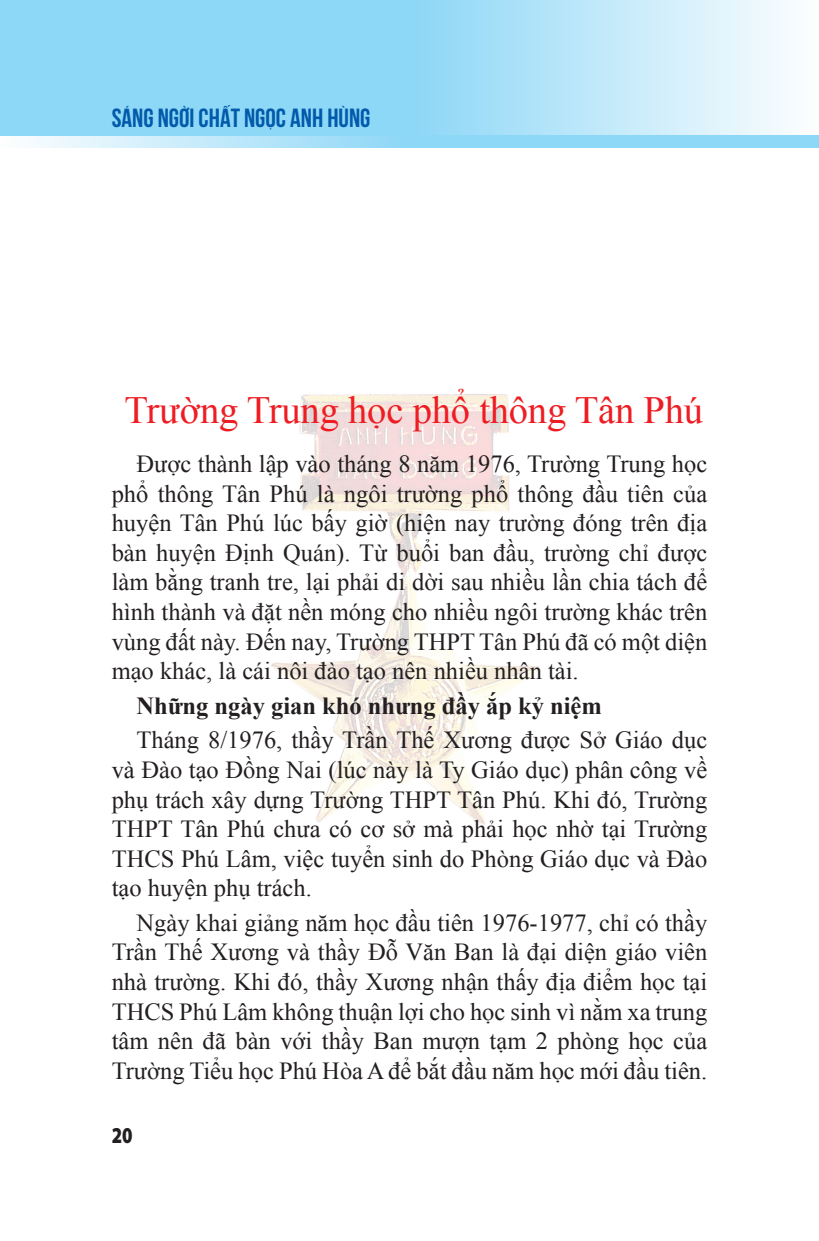
<style>
.page{position:relative;width:819px;height:1241px;background:#fff}
.page>*{position:absolute;margin:0;border:0;box-sizing:border-box;transform-origin:0 0}
.t1{font:38.5px "Times New Roman";letter-spacing:-.005em;color:#ee1d23}
.t2{font:26.25px "VL Bebas Neue Z Small";color:#015aaa}
.t3{font:24.5px/29.6px "Times New Roman";color:#231f20;text-align:justify}
.t4{font:700 24.5px "Times New Roman";color:#231f20}
.t5{font:900 22.75px "Myriad Pro";color:#231f20;scale:.8 1}
</style>
<div class="page">
<svg style="left:0;top:0;width:786px;height:135px;background:#a5dff8"></svg>
<svg style="left:0;top:135px;width:818px;height:13px;background:#a7dff8"></svg>
<img style="left:271px;top:394px;width:269px;height:431px">
<p class="t2" style="left:112px;top:104px;width:260px">SÁNG NGỜI CHẤT NGỌC ANH HÙNG</p>
<h1 class="t1" style="left:124px;top:384px;width:580px">Trường Trung học phổ thông Tân Phú</h1>
<p class="t3" style="left:112px;top:448px;width:597px;text-indent:25px">Được thành lập vào tháng 8 năm 1976, Trường Trung học phổ thông Tân Phú là ngôi trường phổ thông đầu tiên của huyện Tân Phú lúc bấy giờ (hiện nay trường đóng trên địa bàn huyện Định Quán). Từ buổi ban đầu, trường chỉ được làm bằng tranh tre, lại phải di dời sau nhiều lần chia tách để hình thành và đặt nền móng cho nhiều ngôi trường khác trên vùng đất này. Đến nay, Trường THPT Tân Phú đã có một diện mạo khác, là cái nôi đào tạo nên nhiều nhân tài.</p>
<p class="t4" style="left:136px;top:688px;width:467px">Những ngày gian khó nhưng đầy ắp kỷ niệm</p>
<p class="t3" style="left:112px;top:724px;width:597px;text-indent:25px">Tháng 8/1976, thầy Trần Thế Xương được Sở Giáo dục và Đào tạo Đồng Nai (lúc này là Ty Giáo dục) phân công về phụ trách xây dựng Trường THPT Tân Phú. Khi đó, Trường THPT Tân Phú chưa có cơ sở mà phải học nhờ tại Trường THCS Phú Lâm, việc tuyển sinh do Phòng Giáo dục và Đào tạo huyện phụ trách.</p>
<p class="t3" style="left:112px;top:907px;width:597px;text-indent:25px">Ngày khai giảng năm học đầu tiên 1976-1977, chỉ có thầy Trần Thế Xương và thầy Đỗ Văn Ban là đại diện giáo viên nhà trường. Khi đó, thầy Xương nhận thấy địa điểm học tại THCS Phú Lâm không thuận lợi cho học sinh vì nằm xa trung tâm nên đã bàn với thầy Ban mượn tạm 2 phòng học của Trường Tiểu học Phú Hòa A để bắt đầu năm học mới đầu tiên.</p>
<p class="t5" style="left:112px;top:1119px;width:28px">20</p>
</div>
